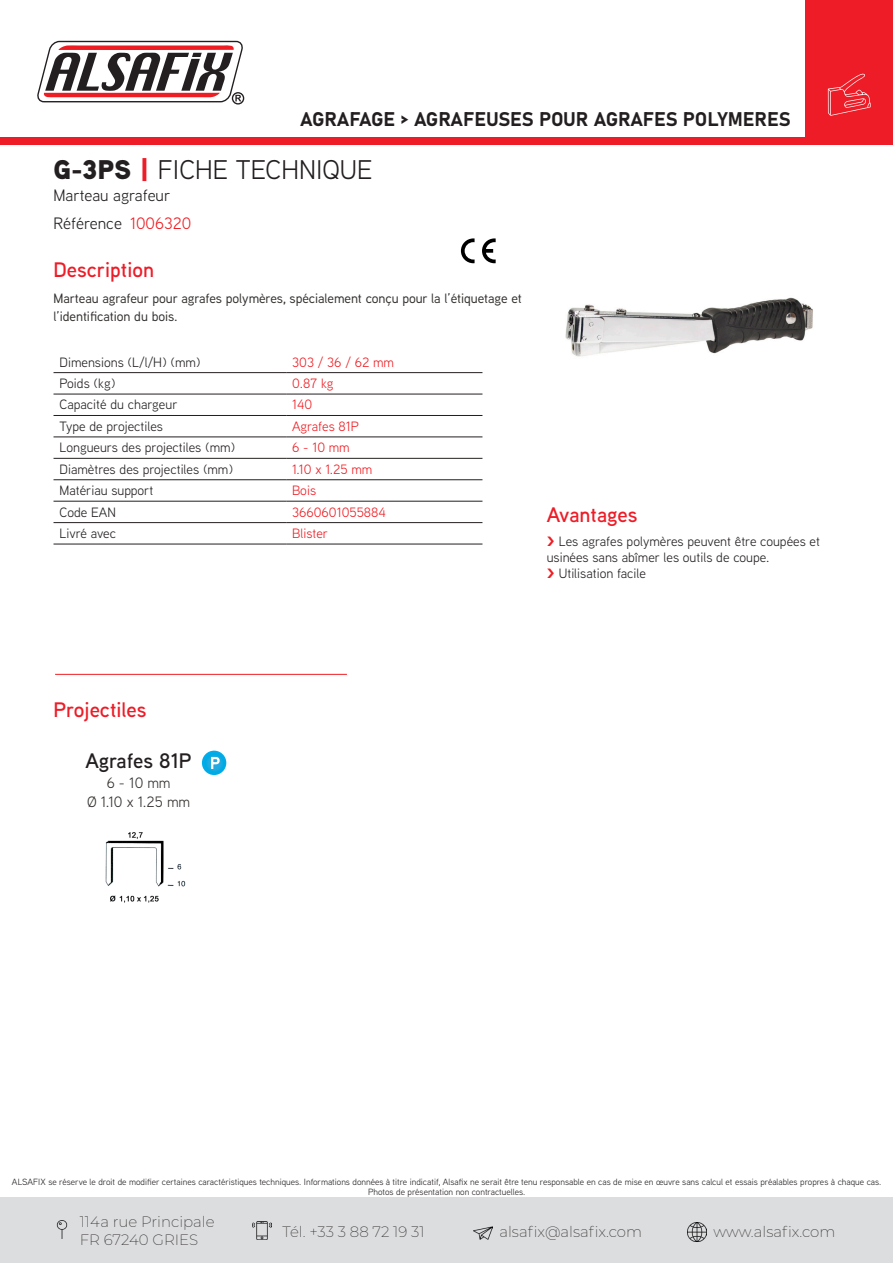
<style>
.page{position:relative;width:893px;height:1263px;background:#fff}
.page>*{position:absolute;margin:0;border:0;box-sizing:border-box;transform-origin:0 0}
.t1{font:27px "Aaux Next";color:#231f20}
.t2{font:600 21px "Aaux Next";color:#ee1c27}
.t3{font:600 21px "Aaux Next";color:#231f20}
.t4{font:19.5px "Bahnschrift";letter-spacing:-.01em;color:#231f20}
.t5{font:16.5px "Aaux Next";color:#231f20}
.t6{font:16.5px "Aaux Next";color:#ee1d23}
.t7{font:200 15px "Montserrat";color:#34312f}
.t8{font:15px "Aaux Next";color:#34312f}
.t9{font:13.5px/16.2px "Aaux Next";color:#231f20}
.t10{font:500 13.5px/18px "Aaux Next";letter-spacing:-.005em;color:#34312f}
.t11{font:13.5px "Aaux Next";color:#ee1d23}
.t12{font:9px/10.8px "Aaux Next";color:#231f20;text-align:center}
.s1{font-weight:900}
.s2{font-weight:900;color:#ee1c27}
.s3{font-weight:900;color:#ee1d23}
</style>
<div class="page">
<div style="left:0;top:1198px;width:893px;height:65px;background:#dcdddf"></div>
<img style="left:56px;top:1220px;width:12px;height:19px">
<img style="left:688px;top:1222px;width:19px;height:19px">
<img style="left:474px;top:1226px;width:18px;height:14px">
<img style="left:253px;top:1221px;width:18px;height:19px">
<div style="left:232px;top:92px;width:12px;height:13px;border:1px solid #231f20;border-radius:50%"></div>
<svg style="left:37px;top:40px;width:208px;height:63px"></svg>
<div style="left:0;top:137px;width:893px;height:8px;background:#ee1c27"></div>
<div style="left:805px;top:0;width:88px;height:139px;background:#ee1c27"></div>
<img style="left:565px;top:297px;width:248px;height:60px">
<svg style="left:461px;top:238px;width:14px;height:25px"></svg>
<svg style="left:482px;top:238px;width:14px;height:25px"></svg>
<img style="left:105px;top:832px;width:81px;height:71px">
<hr style="left:55px;top:674px;width:292px;height:1px;background:#ee1d23">
<svg style="left:828px;top:74px;width:43px;height:42px"></svg>
<svg style="left:202px;top:751px;width:24px;height:24px"></svg>
<svg style="left:211px;top:757px;width:9px;height:12px"></svg>
<hr style="left:54px;top:372px;width:232px;height:1px;background:#231f20">
<hr style="left:286px;top:372px;width:196px;height:1px;background:#231f20">
<hr style="left:54px;top:394px;width:232px;height:1px;background:#231f20">
<hr style="left:286px;top:394px;width:196px;height:1px;background:#231f20">
<hr style="left:54px;top:415px;width:232px;height:1px;background:#231f20">
<hr style="left:286px;top:415px;width:196px;height:1px;background:#231f20">
<hr style="left:54px;top:436px;width:232px;height:1px;background:#231f20">
<hr style="left:286px;top:436px;width:196px;height:1px;background:#231f20">
<hr style="left:54px;top:458px;width:232px;height:1px;background:#231f20">
<hr style="left:286px;top:458px;width:196px;height:1px;background:#231f20">
<hr style="left:54px;top:479px;width:232px;height:1px;background:#231f20">
<hr style="left:286px;top:479px;width:196px;height:1px;background:#231f20">
<hr style="left:54px;top:501px;width:232px;height:1px;background:#231f20">
<hr style="left:286px;top:501px;width:196px;height:1px;background:#231f20">
<hr style="left:54px;top:522px;width:232px;height:1px;background:#231f20">
<hr style="left:286px;top:522px;width:196px;height:1px;background:#231f20">
<hr style="left:54px;top:544px;width:232px;height:1px;background:#231f20">
<hr style="left:286px;top:544px;width:196px;height:1px;background:#231f20">
<p class="t4" style="left:300px;top:104px;width:492px">AGRAFAGE &gt; AGRAFEUSES POUR AGRAFES POLYMERES</p>
<p class="t1" style="left:54px;top:151px;width:321px"><span class="s1">G-3PS</span> <span class="s2">|</span> FICHE TECHNIQUE</p>
<p class="t5" style="left:54px;top:185px;width:118px">Marteau agrafeur</p>
<p class="t5" style="left:54px;top:212px;width:70px">Référence</p>
<p class="t6" style="left:130px;top:212px;width:63px">1006320</p>
<p class="t2" style="left:54px;top:255px;width:102px">Description</p>
<p class="t10" style="left:54px;top:289px;width:470px">Marteau agrafeur pour agrafes polymères, spécialement conçu pour la l’étiquetage et l’identification du bois.</p>
<p class="t9" style="left:60px;top:353px;width:142px">Dimensions (L/l/H) (mm)</p>
<p class="t11" style="left:292px;top:353px;width:103px">303 / 36 / 62 mm</p>
<p class="t9" style="left:60px;top:375px;width:57px">Poids (kg)</p>
<p class="t11" style="left:292px;top:374px;width:43px">0.87 kg</p>
<p class="t9" style="left:60px;top:396px;width:119px">Capacité du chargeur</p>
<p class="t11" style="left:292px;top:396px;width:22px">140</p>
<p class="t9" style="left:60px;top:418px;width:105px">Type de projectiles</p>
<p class="t11" style="left:292px;top:417px;width:68px">Agrafes 81P</p>
<p class="t9" style="left:60px;top:439px;width:177px">Longueurs des projectiles (mm)</p>
<p class="t11" style="left:292px;top:438px;width:59px">6 - 10 mm</p>
<p class="t9" style="left:60px;top:460px;width:175px">Diamètres des projectiles (mm)</p>
<p class="t11" style="left:292px;top:460px;width:82px">1.10 x 1.25 mm</p>
<p class="t9" style="left:60px;top:482px;width:95px">Matériau support</p>
<p class="t11" style="left:292px;top:481px;width:25px">Bois</p>
<p class="t9" style="left:60px;top:503px;width:58px">Code EAN</p>
<p class="t11" style="left:292px;top:503px;width:95px">3660601055884</p>
<p class="t9" style="left:60px;top:525px;width:58px">Livré avec</p>
<p class="t11" style="left:292px;top:524px;width:37px">Blister</p>
<p class="t2" style="left:547px;top:501px;width:92px">Avantages</p>
<p class="t9" style="left:547px;top:533px;width:275px"><span class="s3">&gt;</span> Les agrafes polymères peuvent être coupées et usinées sans abîmer les outils de coupe.<br><span class="s3">&gt;</span> Utilisation facile</p>
<p class="t2" style="left:54px;top:695px;width:94px">Projectiles</p>
<p class="t3" style="left:86px;top:746px;width:108px">Agrafes 81P</p>
<p class="t8" style="left:107px;top:772px;width:65px">6 - 10 mm</p>
<p class="t8" style="left:87px;top:792px;width:104px">Ø 1.10 x 1.25 mm</p>
<p class="t12" style="left:12px;top:1176px;width:871px">ALSAFIX se réserve le droit de modifier certaines caractéristiques techniques. Informations données à titre indicatif, Alsafix ne serait être tenu responsable en cas de mise en œuvre sans calcul et essais préalables propres à chaque cas.<br>Photos de présentation non contractuelles.</p>
<p class="t7" style="left:80px;top:1212px;width:136px">114a rue Principale</p>
<p class="t7" style="left:80px;top:1230px;width:120px">FR 67240 GRIES</p>
<p class="t7" style="left:283px;top:1221px;width:144px">Tél. +33 3 88 72 19 31</p>
<p class="t7" style="left:499px;top:1221px;width:144px">alsafix@alsafix.com</p>
<p class="t7" style="left:713px;top:1221px;width:124px">www.alsafix.com</p>
</div>
